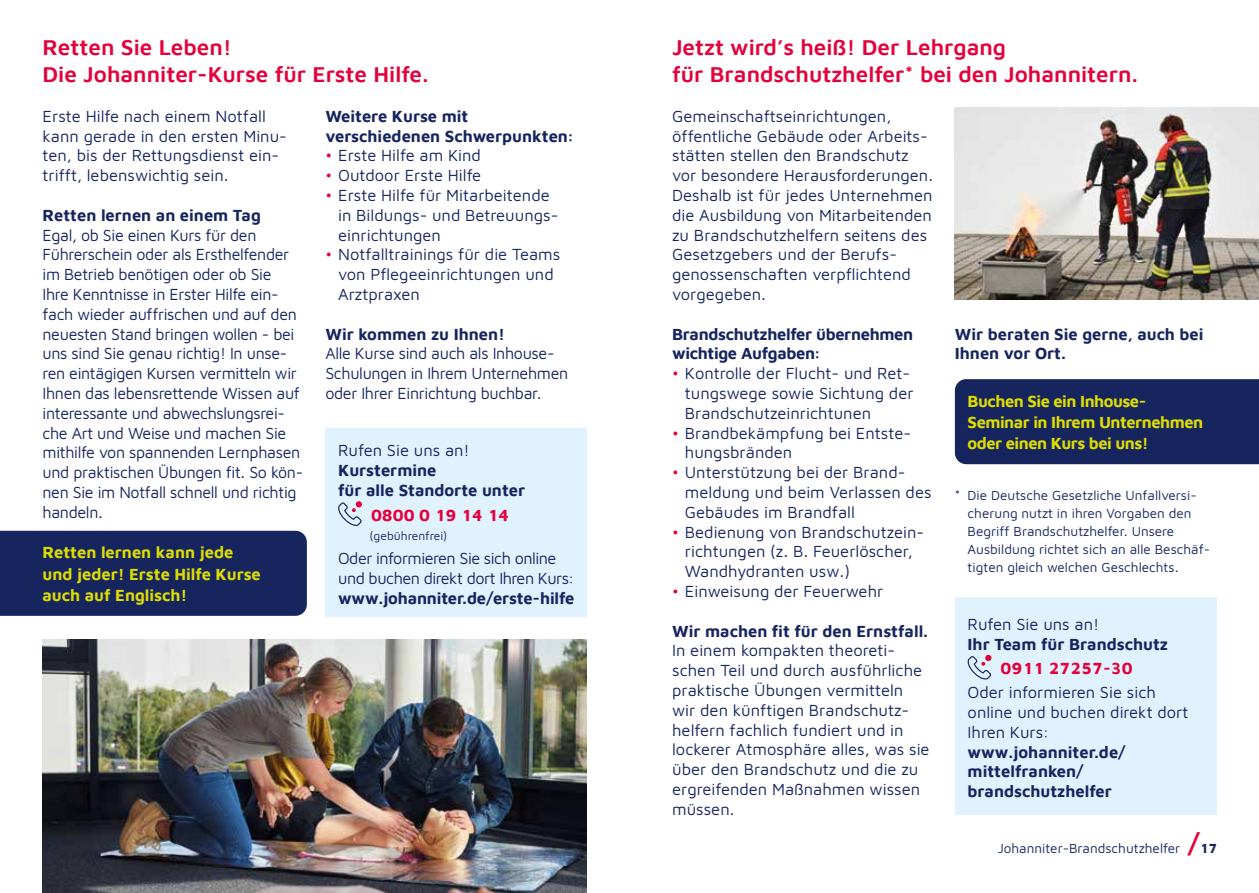
<style>
.page{position:relative;width:1259px;height:893px;background:#fff}
.page>*{position:absolute;margin:0;border:0;box-sizing:border-box;transform-origin:0 0}
.t1{font:600 22.5px/27px "Maven Johanniter";color:#e4003a}
.t2{font:16.5px/19.8px "Maven Johanniter";color:#17255f}
.t3{font:16.5px/19.8px "Maven Johanniter";letter-spacing:-.02em;color:#17255f}
.t4{font:700 16.5px/19.8px "Maven Johanniter";color:#17255f}
.t5{font:700 16.5px/21.5px "Maven Johanniter";letter-spacing:-.03em;color:#dedd00}
.t6{font:700 16.5px/21.5px "Maven Johanniter";color:#dedd00}
.t7{font:16.5px/19.8px "Maven Johanniter";letter-spacing:-.03em;color:#17255f}
.t8{font:700 16.5px/19.8px "Maven Johanniter";letter-spacing:-.02em;color:#17255f}
.t9{font:700 16.5px "Maven Johanniter";color:#e4003a}
.t10{font:13.5px/18px "Maven Johanniter";color:#17255f}
.t11{font:12px "Maven Johanniter";color:#17255f}
.s1{color:#e4003a}
.s2{font-weight:700;font-size:27px;color:#e4003a}
.s3{font-weight:700}
</style>
<div class="page">
<div style="left:0;top:531px;width:307px;height:85px;background:#17255f"></div>
<img style="left:43px;top:639px;width:544px;height:254px">
<div style="left:325px;top:428px;width:262px;height:189px;background:#dff2fd"></div>
<svg style="left:338px;top:501px;width:24px;height:25px"></svg>
<div style="left:955px;top:597px;width:261px;height:218px;background:#dff2fd"></div>
<svg style="left:967px;top:655px;width:25px;height:25px"></svg>
<div style="left:955px;top:379px;width:304px;height:85px;background:#17255f"></div>
<img style="left:955px;top:107px;width:304px;height:193px">
<h1 class="t1" style="left:43px;top:32px;width:388px">Retten Sie Leben!<br>Die Johanniter-Kurse für Erste Hilfe.</h1>
<p class="t2" style="left:43px;top:105px;width:246px">Erste Hilfe nach einem Notfall kann gerade in den ersten Minu&shy;ten, bis der Rettungsdienst ein&shy;trifft, lebenswichtig sein.</p>
<p class="t4" style="left:43px;top:204px;width:220px">Retten lernen an einem Tag</p>
<p class="t3" style="left:43px;top:224px;width:262px">Egal, ob Sie einen Kurs für den Führerschein oder als Ersthelfender im Betrieb benötigen oder ob Sie<br>Ihre Kenntnisse in Erster Hilfe ein&shy;fach wieder auffrischen und auf den neuesten Stand bringen wollen - bei uns sind Sie genau richtig! In unse&shy;ren eintägigen Kursen vermitteln wir Ihnen das lebensrettende Wissen auf interessante und abwechslungsrei&shy;che Art und Weise und machen Sie mithilfe von spannenden Lernphasen und praktischen Übungen fit. So kön&shy;nen Sie im Notfall schnell und richtig handeln.</p>
<p class="t6" style="left:43px;top:541px;width:220px">Retten lernen kann jede und jeder! Erste Hilfe Kurse auch auf Englisch!</p>
<p class="t4" style="left:325px;top:105px;width:249px">Weitere Kurse mit verschiedenen Schwerpunkten:</p>
<p class="t2" style="left:325px;top:145px;width:157px"><span class="s1">•</span> Erste Hilfe am Kind</p>
<p class="t2" style="left:325px;top:165px;width:157px"><span class="s1">•</span> Outdoor Erste Hilfe</p>
<p class="t2" style="left:338px;top:184px;width:222px;text-indent:-13px"><span class="s1">•</span> Erste Hilfe für Mitarbeitende in Bildungs- und Betreuungs&shy;einrichtungen</p>
<p class="t2" style="left:338px;top:244px;width:224px;text-indent:-13px"><span class="s1">•</span> Notfalltrainings für die Teams von Pflegeeinrichtungen und<br>Arztpraxen</p>
<p class="t4" style="left:325px;top:323px;width:181px">Wir kommen zu Ihnen!</p>
<p class="t3" style="left:325px;top:343px;width:244px">Alle Kurse sind auch als Inhouse-<br>Schulungen in Ihrem Unternehmen oder Ihrer Einrichtung buchbar.</p>
<p class="t2" style="left:338px;top:440px;width:133px">Rufen Sie uns an!</p>
<p class="t4" style="left:338px;top:459px;width:188px">Kurstermine<br>für alle Standorte unter</p>
<p class="t9" style="left:371px;top:503px;width:140px">0800 0 19 14 14</p>
<p class="t11" style="left:369px;top:528px;width:79px">(gebührenfrei)</p>
<p class="t7" style="left:338px;top:548px;width:237px">Oder informieren Sie sich online und buchen direkt dort Ihren Kurs:</p>
<p class="t4" style="left:338px;top:587px;width:238px">www.johanniter.de/erste-hilfe</p>
<h1 class="t1" style="left:672px;top:32px;width:468px">Jetzt wird’s heiß! Der Lehrgang<br>für Brandschutzhelfer* bei den Johannitern.</h1>
<p class="t2" style="left:672px;top:105px;width:263px">Gemeinschaftseinrichtungen, öffentliche Gebäude oder Arbeits&shy;stätten stellen den Brandschutz vor besondere Herausforderungen.<br>Deshalb ist für jedes Unternehmen die Ausbildung von Mitarbeitenden zu Brandschutzhelfern seitens des<br>Gesetzgebers und der Berufs&shy;genossenschaften verpflichtend vorgegeben.</p>
<p class="t8" style="left:672px;top:323px;width:242px">Brandschutzhelfer übernehmen wichtige Aufgaben:</p>
<p class="t2" style="left:685px;top:363px;width:230px;text-indent:-13px"><span class="s1">•</span> Kontrolle der Flucht- und Ret&shy;tungswege sowie Sichtung der<br>Brandschutzeinrichtunen</p>
<p class="t2" style="left:685px;top:422px;width:228px;text-indent:-13px"><span class="s1">•</span> Brandbekämpfung bei Entste&shy;hungsbränden</p>
<p class="t2" style="left:685px;top:462px;width:248px;text-indent:-13px"><span class="s1">•</span> Unterstützung bei der Brand&shy;meldung und beim Verlassen des<br>Gebäudes im Brandfall</p>
<p class="t2" style="left:685px;top:521px;width:241px;text-indent:-13px"><span class="s1">•</span> Bedienung von Brandschutzein&shy;richtungen (z. B. Feuerlöscher,<br>Wandhydranten usw.)</p>
<p class="t2" style="left:672px;top:580px;width:213px"><span class="s1">•</span> Einweisung der Feuerwehr</p>
<p class="t4" style="left:672px;top:620px;width:258px">Wir machen fit für den Ernstfall.</p>
<p class="t2" style="left:672px;top:640px;width:259px">In einem kompakten theoreti&shy;schen Teil und durch ausführliche praktische Übungen vermitteln wir den künftigen Brandschutz&shy;helfern fachlich fundiert und in lockerer Atmosphäre alles, was sie über den Brandschutz und die zu ergreifenden Maßnahmen wissen müssen.</p>
<p class="t4" style="left:955px;top:323px;width:250px">Wir beraten Sie gerne, auch bei<br>Ihnen vor Ort.</p>
<p class="t5" style="left:967px;top:389px;width:237px">Buchen Sie ein Inhouse-<br>Seminar in Ihrem Unternehmen oder einen Kurs bei uns!</p>
<p class="t10" style="left:967px;top:486px;width:244px;text-indent:-13px">* Die Deutsche Gesetzliche Unfallversi&shy;cherung nutzt in ihren Vorgaben den Begriff Brandschutzhelfer. Unsere Ausbildung richtet sich an alle Beschäf&shy;tigten gleich welchen Geschlechts.</p>
<p class="t2" style="left:967px;top:613px;width:133px">Rufen Sie uns an!</p>
<p class="t4" style="left:967px;top:633px;width:202px">Ihr Team für Brandschutz</p>
<p class="t9" style="left:1000px;top:657px;width:133px">0911 27257-30</p>
<p class="t2" style="left:967px;top:682px;width:222px">Oder informieren Sie sich online und buchen direkt dort<br>Ihren Kurs:</p>
<p class="t4" style="left:967px;top:741px;width:159px">www.johanniter.de/ mittelfranken/ brandschutzhelfer</p>
<p class="t10" style="left:997px;top:838px;width:221px">Johanniter-Brandschutzhelfer <span class="s2">/</span><span class="s3">17</span></p>
</div>
